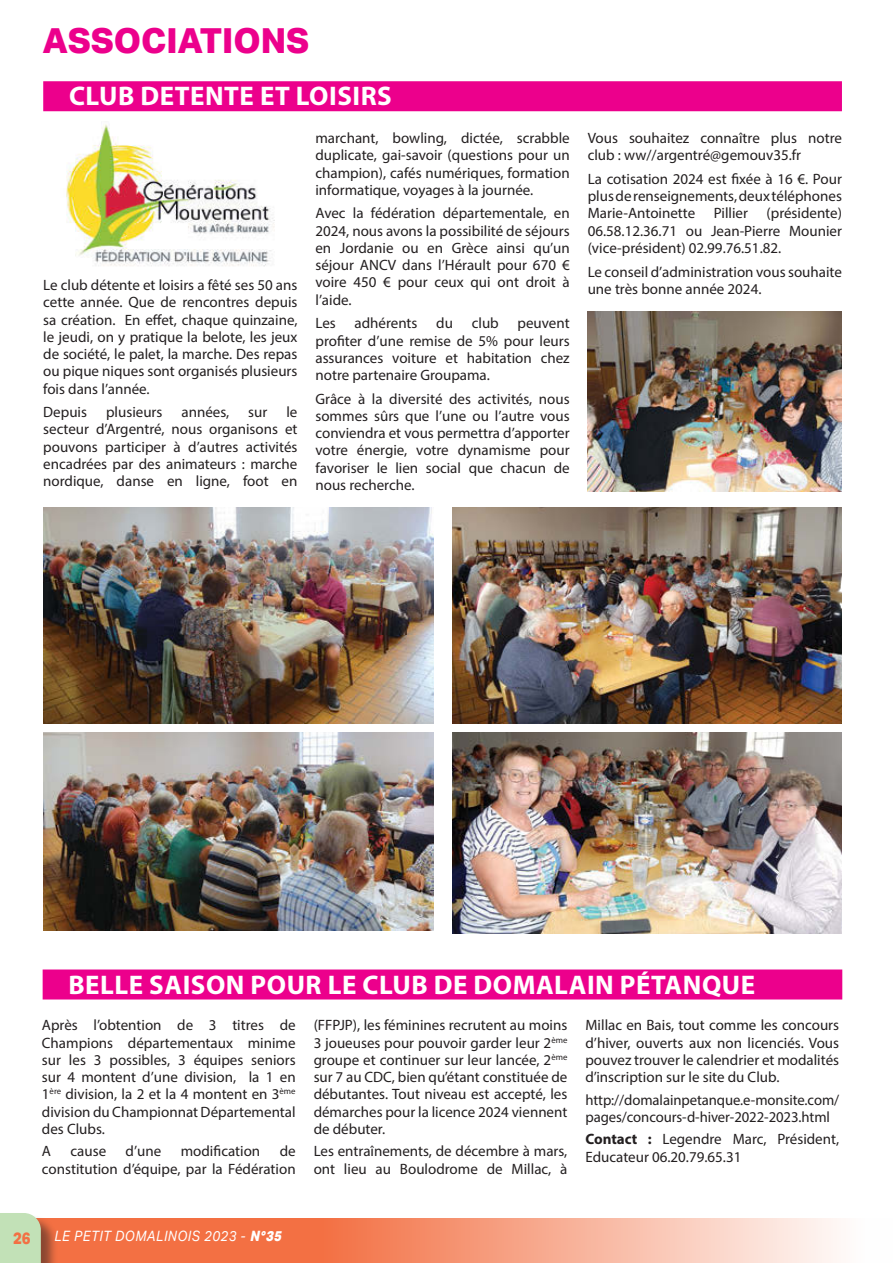
<style>
.page{position:relative;width:893px;height:1263px;background:#fff}
.page>*{position:absolute;margin:0;border:0;box-sizing:border-box;transform-origin:0 0}
.t1{font:800 34.5px "Aktiv Grotesk";color:#ec008c}
.Titres_assos_1_ligne{font:700 27px "Myriad Pro";letter-spacing:.02em;color:#fff}
.t2{font:800 16.5px "Aktiv Grotesk";color:#f37043;scale:.9 1}
.Texte_courant{font:15px/17.2px "Myriad Pro";color:#231f20;text-align:justify}
.t3{font:italic 14.25px "Aktiv Grotesk";letter-spacing:.05em;color:#fff;scale:.9 1}
.s1{font-weight:700}
.s2{font-weight:800}
</style>
<div class="page">
<svg style="left:58px;top:1218px;width:781px;height:45px;background:#f69c7d"></svg>
<div style="left:0;top:1214px;width:58px;height:49px;background:#231f20;opacity:.5"></div>
<div style="left:0;top:1213px;width:41px;height:50px;background:#c2e1b7"></div>
<div style="left:43px;top:81px;width:799px;height:30px;background:#ec008c"></div>
<img style="left:43px;top:507px;width:390px;height:216px">
<img style="left:43px;top:732px;width:390px;height:199px">
<img style="left:452px;top:732px;width:390px;height:201px">
<img style="left:588px;top:311px;width:254px;height:180px">
<img style="left:452px;top:507px;width:390px;height:216px">
<div style="left:43px;top:969px;width:799px;height:30px;background:#ec008c"></div>
<img style="left:66px;top:124px;width:209px;height:143px">
<h1 class="t1" style="left:43px;top:21px;width:268px">ASSOCIATIONS</h1>
<p class="Titres_assos_1_ligne" style="left:69px;top:79px;width:324px">CLUB DETENTE ET LOISIRS</p>
<p class="Texte_courant" style="left:43px;top:276px;width:256px">Le club détente et loisirs a fêté ses 50 ans cette année. Que de rencontres depuis sa création. En effet, chaque quinzaine, le jeudi, on y pratique la belote, les jeux de société, le palet, la marche. Des repas ou pique niques sont organisés plusieurs fois dans l’année.</p>
<p class="Texte_courant" style="left:43px;top:403px;width:45px">Depuis</p>
<p class="Texte_courant" style="left:106px;top:403px;width:58px">plusieurs</p>
<p class="Texte_courant" style="left:181px;top:403px;width:49px">années,</p>
<p class="Texte_courant" style="left:248px;top:403px;width:21px">sur</p>
<p class="Texte_courant" style="left:43px;top:403px;width:256px;text-indent:243px">le secteur d’Argentré, nous organisons et pouvons participer à d’autres activités encadrées par des animateurs : marche nordique, danse en ligne, foot en</p>
<p class="Texte_courant" style="left:315px;top:129px;width:256px">marchant, bowling, dictée, scrabble duplicate, gai-savoir (questions pour un champion), cafés numériques, formation informatique, voyages à la journée.</p>
<p class="Texte_courant" style="left:315px;top:205px;width:256px">Avec la fédération départementale, en 2024, nous avons la possibilité de séjours en Jordanie ou en Grèce ainsi qu’un séjour ANCV dans l’Hérault pour 670 € voire 450 € pour ceux qui ont droit à l’aide.</p>
<p class="Texte_courant" style="left:315px;top:314px;width:22px">Les</p>
<p class="Texte_courant" style="left:355px;top:314px;width:100px">adhérents du</p>
<p class="Texte_courant" style="left:472px;top:314px;width:29px">club</p>
<p class="Texte_courant" style="left:315px;top:314px;width:256px;text-indent:202px">peuvent profiter d’une remise de 5% pour leurs assurances voiture et habitation chez notre partenaire Groupama.</p>
<p class="Texte_courant" style="left:315px;top:390px;width:256px">Grâce à la diversité des activités, nous sommes sûrs que l’une ou l’autre vous conviendra et vous permettra d’apporter votre énergie, votre dynamisme pour favoriser le lien social que chacun de nous recherche.</p>
<p class="Texte_courant" style="left:588px;top:129px;width:256px">Vous souhaitez connaître plus notre club : ww//argentré@gemouv35.fr</p>
<p class="Texte_courant" style="left:588px;top:170px;width:256px">La cotisation 2024 est fixée à 16 €. Pour plus de renseignements, deux téléphones Marie-Antoinette Pillier (présidente)<br>06.58.12.36.71 ou Jean-Pierre Mounier (vice-président) 02.99.76.51.82.</p>
<p class="Texte_courant" style="left:588px;top:263px;width:256px">Le conseil d’administration vous souhaite une très bonne année 2024.</p>
<p class="Titres_assos_1_ligne" style="left:68px;top:967px;width:688px">BELLE SAISON POUR LE CLUB DE DOMALAIN PÉTANQUE</p>
<p class="Texte_courant" style="left:42px;top:1016px;width:255px">Après l’obtention de 3 titres de Champions départementaux minime sur les 3 possibles, 3 équipes seniors sur 4 montent d’une division, la 1 en 1<sup>ère</sup> division, la 2 et la 4 montent en 3<sup>ème </sup>division du Championnat Départemental des Clubs.</p>
<p class="Texte_courant" style="left:42px;top:1142px;width:11px">A</p>
<p class="Texte_courant" style="left:71px;top:1142px;width:37px">cause</p>
<p class="Texte_courant" style="left:126px;top:1142px;width:37px">d’une</p>
<p class="Texte_courant" style="left:181px;top:1142px;width:81px">modification</p>
<p class="Texte_courant" style="left:42px;top:1142px;width:255px;text-align:right">de<br>constitution d’équipe, par la Fédération</p>
<p class="Texte_courant" style="left:314px;top:1016px;width:255px">(FFPJP), les féminines recrutent au moins 3 joueuses pour pouvoir garder leur 2<sup>ème </sup>groupe et continuer sur leur lancée, 2<sup>ème </sup>sur 7 au CDC, bien qu’étant constituée de débutantes. Tout niveau est accepté, les démarches pour la licence 2024 viennent de débuter.</p>
<p class="Texte_courant" style="left:314px;top:1142px;width:255px">Les entraînements, de décembre à mars, ont lieu au Boulodrome de Millac, à</p>
<p class="Texte_courant" style="left:585px;top:1016px;width:255px">Millac en Bais, tout comme les concours d’hiver, ouverts aux non licenciés. Vous pouvez trouver le calendrier et modalités d’inscription sur le site du Club.</p>
<p class="Texte_courant" style="left:585px;top:1091px;width:255px">http://domalainpetanque.e-monsite.com/ pages/concours-d-hiver-2022-2023.html</p>
<p class="Texte_courant" style="left:585px;top:1130px;width:255px"><span class="s1">Contact :</span> Legendre Marc, Président,<br>Educateur 06.20.79.65.31</p>
<p class="t2" style="left:13px;top:1229px;width:21px">26</p>
<p class="t3" style="left:54px;top:1228px;width:260px">LE PETIT DOMALINOIS 2023 - <span class="s2">N°35</span></p>
</div>
